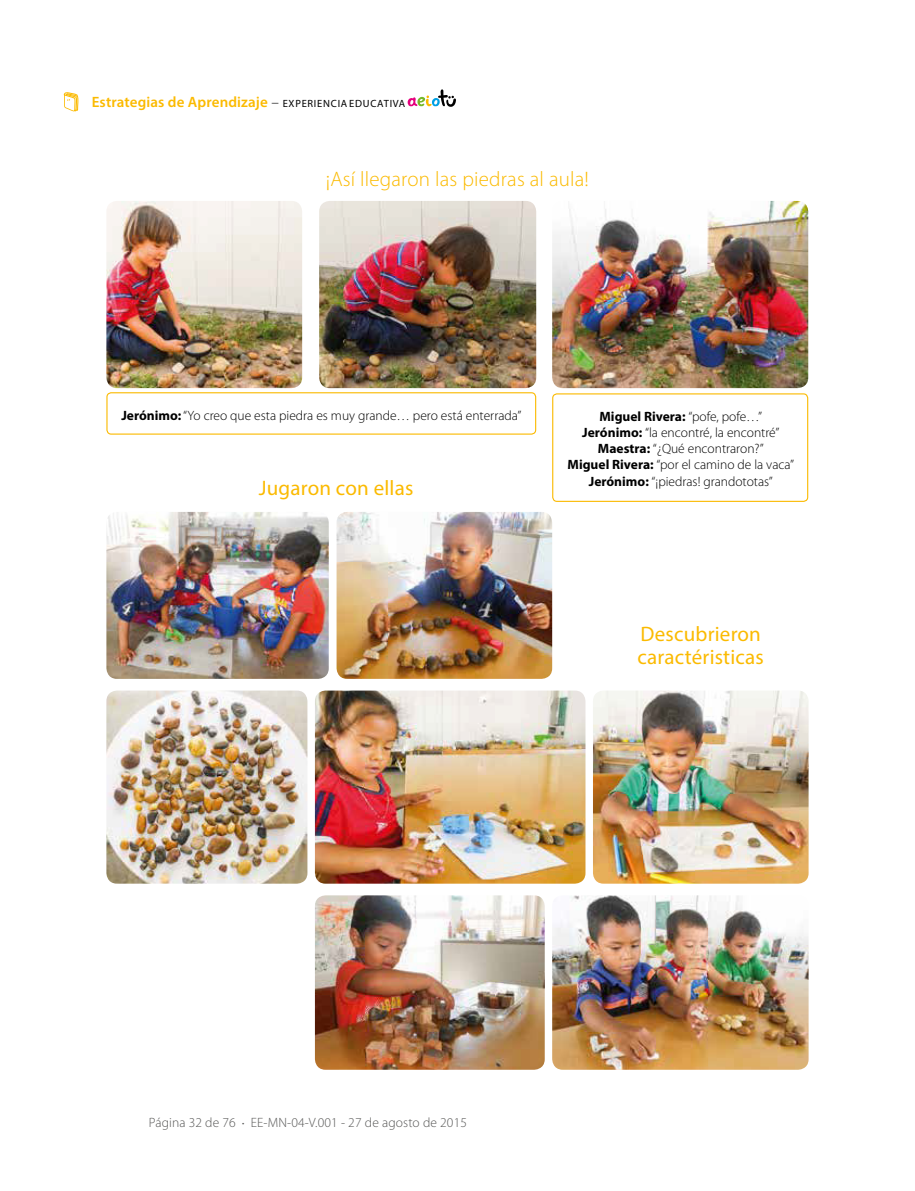
<style>
.page{position:relative;width:915px;height:1191px;background:#fff}
.page>*{position:absolute;margin:0;border:0;box-sizing:border-box;transform-origin:0 0}
.t1{font:21px/22.8px "Myriad Pro";letter-spacing:.01em;color:#fbba00}
.t2{font:300 21px "Myriad Pro";letter-spacing:.01em;color:#fbba00}
.t3{font:600 15px "Myriad Pro";letter-spacing:.01em;color:#fbba00}
.t4{font:300 13.5px/16.2px "Myriad Pro";color:#000;text-align:center}
.t5{font:300 13.5px "Myriad Pro";letter-spacing:.01em;color:#575756}
.s1{font-weight:300;color:#000}
.s2{font-weight:300;font-size:10.5px;color:#000}
.s3{font-weight:700}
.s4{font-size:9px}
</style>
<div class="page">
<svg style="left:407px;top:89px;width:49px;height:18px"></svg>
<svg style="left:64px;top:92px;width:14px;height:19px"></svg>
<div style="left:106px;top:392px;width:430px;height:42px;border:1px solid #fbba00;border-radius:4px"></div>
<img style="left:106px;top:201px;width:196px;height:187px">
<img style="left:319px;top:201px;width:217px;height:187px">
<img style="left:552px;top:201px;width:256px;height:187px">
<img style="left:106px;top:512px;width:222px;height:167px">
<img style="left:106px;top:690px;width:201px;height:193px">
<img style="left:336px;top:512px;width:216px;height:167px">
<img style="left:315px;top:690px;width:270px;height:193px">
<img style="left:593px;top:690px;width:215px;height:193px">
<div style="left:552px;top:393px;width:256px;height:109px;border:1px solid #fbba00;border-radius:4px"></div>
<img style="left:315px;top:895px;width:229px;height:174px">
<img style="left:552px;top:895px;width:256px;height:174px">
<p class="t3" style="left:92px;top:92px;width:315px">Estrategias de Aprendizaje <span class="s1">–</span> <span class="s2">EXPERIENCIA EDUCATIVA</span></p>
<h1 class="t2" style="left:326px;top:166px;width:264px">¡Así llegaron las piedras al aula!</h1>
<p class="t4" style="left:121px;top:407px;width:401px"><span class="s3">Jerónimo:</span>“Yo creo que esta piedra es muy grande… pero está enterrada”</p>
<h1 class="t1" style="left:259px;top:476px;width:156px">Jugaron con ellas</h1>
<p class="t4" style="left:567px;top:408px;width:228px"><span class="s3">Miguel Rivera:</span> “pofe, pofe…”<br><span class="s3">Jerónimo:</span> “la encontré, la encontré” <span class="s3">Maestra:</span> “¿Qué encontraron?”<br><span class="s3">Miguel Rivera:</span> “por el camino de la vaca” <span class="s3">Jerónimo:</span> “¡piedras! grandototas”</p>
<h1 class="t1" style="left:637px;top:622px;width:128px">Descubrieron caractéristicas</h1>
<p class="t5" style="left:149px;top:1114px;width:319px">Página 32 de 76 <span class="s4">•</span> EE-MN-04-V.001 - 27 de agosto de 2015</p>
</div>
